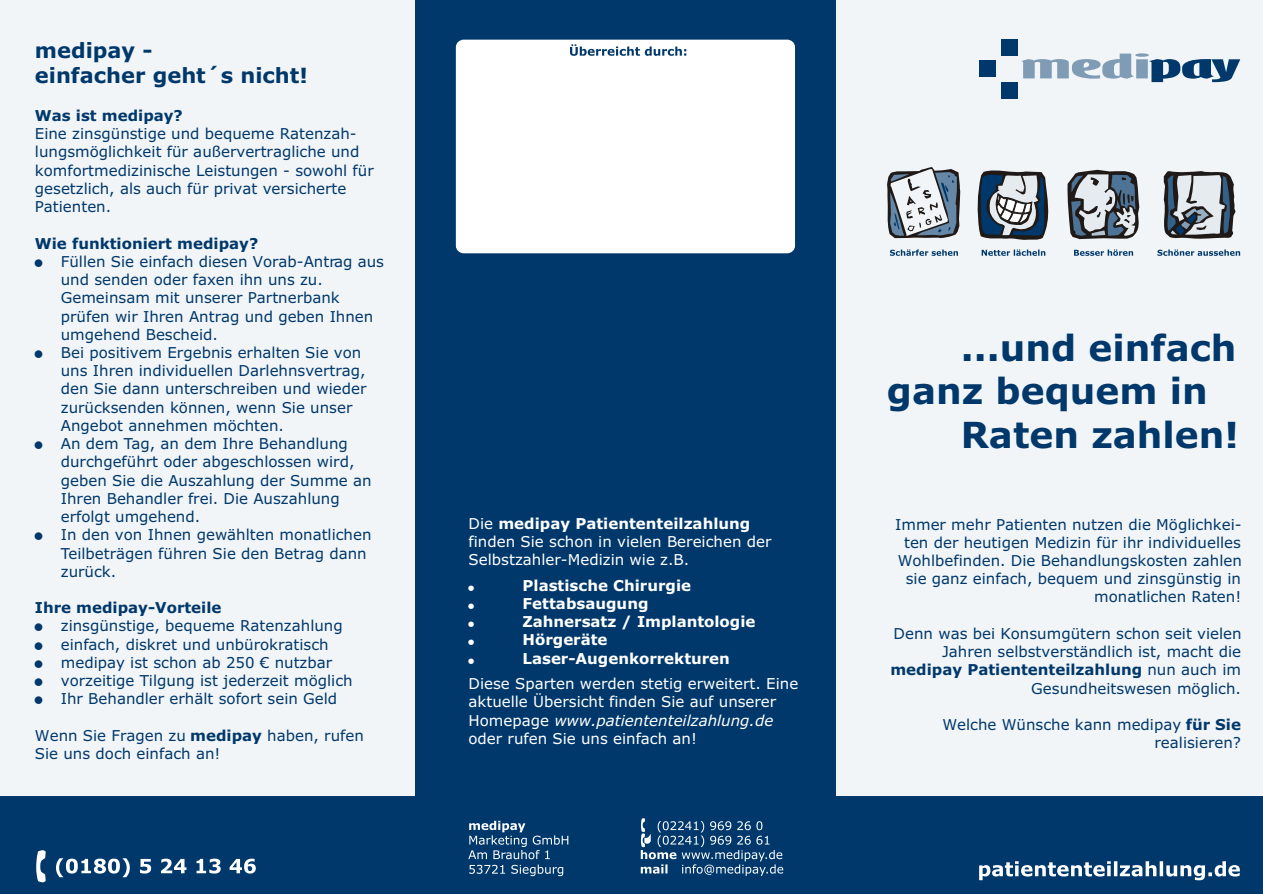
<style>
.page{position:relative;width:1263px;height:894px;background:#fff}
.page>*{position:absolute;margin:0;border:0;box-sizing:border-box;transform-origin:0 0}
.t1{font:700 36px "Verdana";color:#00386b}
.t2{font:700 21px/25.5px "Verdana";color:#00386b}
.t3{font:15px/18.3px "Verdana";color:#00386b}
.t4{font:15px/18.3px "Verdana";color:#fff}
.t5{font:700 15px/18.3px "Verdana";color:#fff}
.t6{font:700 15px "Verdana";color:#00386b}
.s1{font-weight:700}
.s2{font-style:italic}
</style>
<div class="page">
<div style="left:0;top:0;width:1263px;height:798px;background:#f2f5f7"></div>
<div style="left:0;top:797px;width:1263px;height:97px;background:#00386b"></div>
<svg style="left:641px;top:818px;width:142px;height:58px"></svg>
<div style="left:1001px;top:39px;width:17px;height:17px;background:#00386b"></div>
<div style="left:1001px;top:82px;width:17px;height:17px;background:#00386b"></div>
<div style="left:979px;top:60px;width:17px;height:17px;background:#00386b"></div>
<svg style="left:979px;top:861px;width:261px;height:19px"></svg>
<div style="left:416px;top:0;width:420px;height:800px;background:#00386b"></div>
<div style="left:456px;top:40px;width:339px;height:213px;background:#fff;border-radius:8px"></div>
<svg style="left:570px;top:44px;width:116px;height:12px"></svg>
<svg style="left:977px;top:170px;width:72px;height:70px"></svg>
<svg style="left:887px;top:167px;width:73px;height:71px"></svg>
<svg style="left:1074px;top:250px;width:59px;height:6px"></svg>
<svg style="left:890px;top:249px;width:68px;height:7px"></svg>
<svg style="left:982px;top:250px;width:63px;height:6px"></svg>
<svg style="left:468px;top:821px;width:100px;height:55px"></svg>
<svg style="left:56px;top:858px;width:200px;height:19px"></svg>
<svg style="left:1021px;top:53px;width:219px;height:29px"></svg>
<svg style="left:1067px;top:169px;width:73px;height:70px"></svg>
<svg style="left:1157px;top:250px;width:83px;height:6px"></svg>
<svg style="left:1163px;top:171px;width:73px;height:68px"></svg>
<svg style="left:36px;top:850px;width:10px;height:32px"></svg>
<h2 class="t2" style="left:35px;top:39px;width:275px">medipay -<br>einfacher geht´s nicht!</h2>
<p class="t6" style="left:35px;top:110px;width:149px">Was ist medipay?</p>
<p class="t3" style="left:35px;top:126px;width:340px">Eine zinsgünstige und bequeme Ratenzah&shy;lungsmöglichkeit für außervertragliche und komfortmedizinische Leistungen - sowohl für gesetzlich, als auch für privat versicherte Patienten.</p>
<p class="t6" style="left:35px;top:237px;width:225px">Wie funktioniert medipay?</p>
<p class="t3" style="left:61px;top:254px;width:325px">Füllen Sie einfach diesen Vorab-Antrag aus und senden oder faxen ihn uns zu.<br>Gemeinsam mit unserer Partnerbank prüfen wir Ihren Antrag und geben Ihnen umgehend Bescheid.<br>Bei positivem Ergebnis erhalten Sie von uns Ihren individuellen Darlehnsvertrag, den Sie dann unterschreiben und wieder zurücksenden können, wenn Sie unser Angebot annehmen möchten.<br>An dem Tag, an dem Ihre Behandlung durchgeführt oder abgeschlossen wird, geben Sie die Auszahlung der Summe an Ihren Behandler frei. Die Auszahlung erfolgt umgehend.<br>In den von Ihnen gewählten monatlichen Teilbeträgen führen Sie den Betrag dann zurück.</p>
<p class="t6" style="left:35px;top:602px;width:188px">Ihre medipay-Vorteile</p>
<p class="t3" style="left:61px;top:618px;width:293px">zinsgünstige, bequeme Ratenzahlung einfach, diskret und unbürokratisch medipay ist schon ab 250 € nutzbar vorzeitige Tilgung ist jederzeit möglich Ihr Behandler erhält sofort sein Geld</p>
<p class="t3" style="left:35px;top:727px;width:330px">Wenn Sie Fragen zu <span class="s1">medipay</span> haben, rufen<br>Sie uns doch einfach an!</p>
<p class="t4" style="left:469px;top:515px;width:305px">Die <span class="s1">medipay Patiententeilzahlung </span>finden Sie schon in vielen Bereichen der<br>Selbstzahler-Medizin wie z.B.</p>
<p class="t5" style="left:523px;top:577px;width:234px">Plastische Chirurgie<br>Fettabsaugung<br>Zahnersatz / Implantologie<br>Hörgeräte<br>Laser-Augenkorrekturen</p>
<p class="t4" style="left:469px;top:676px;width:331px">Diese Sparten werden stetig erweitert. Eine aktuelle Übersicht finden Sie auf unserer Homepage <span class="s2">www.patiententeilzahlung.de </span>oder rufen Sie uns einfach an!</p>
<h1 class="t1" style="left:961px;top:333px;width:277px">...und einfach</h1>
<h1 class="t1" style="left:887px;top:377px;width:322px">ganz bequem in</h1>
<h1 class="t1" style="left:961px;top:421px;width:280px">Raten zahlen!</h1>
<p class="t3" style="left:895px;top:516px;width:348px;text-align:right">Immer mehr Patienten nutzen die Möglichkei&shy;ten der heutigen Medizin für ihr individuelles Wohlbefinden. Die Behandlungskosten zahlen sie ganz einfach, bequem und zinsgünstig in monatlichen Raten!</p>
<p class="t3" style="left:890px;top:626px;width:353px;text-align:right">Denn was bei Konsumgütern schon seit vielen Jahren selbstverständlich ist, macht die <span class="s1">medipay Patiententeilzahlung</span> nun auch im Gesundheitswesen möglich.</p>
<p class="t3" style="left:942px;top:717px;width:300px;text-align:right">Welche Wünsche kann medipay <span class="s1">für Sie </span>realisieren?</p>
</div>
